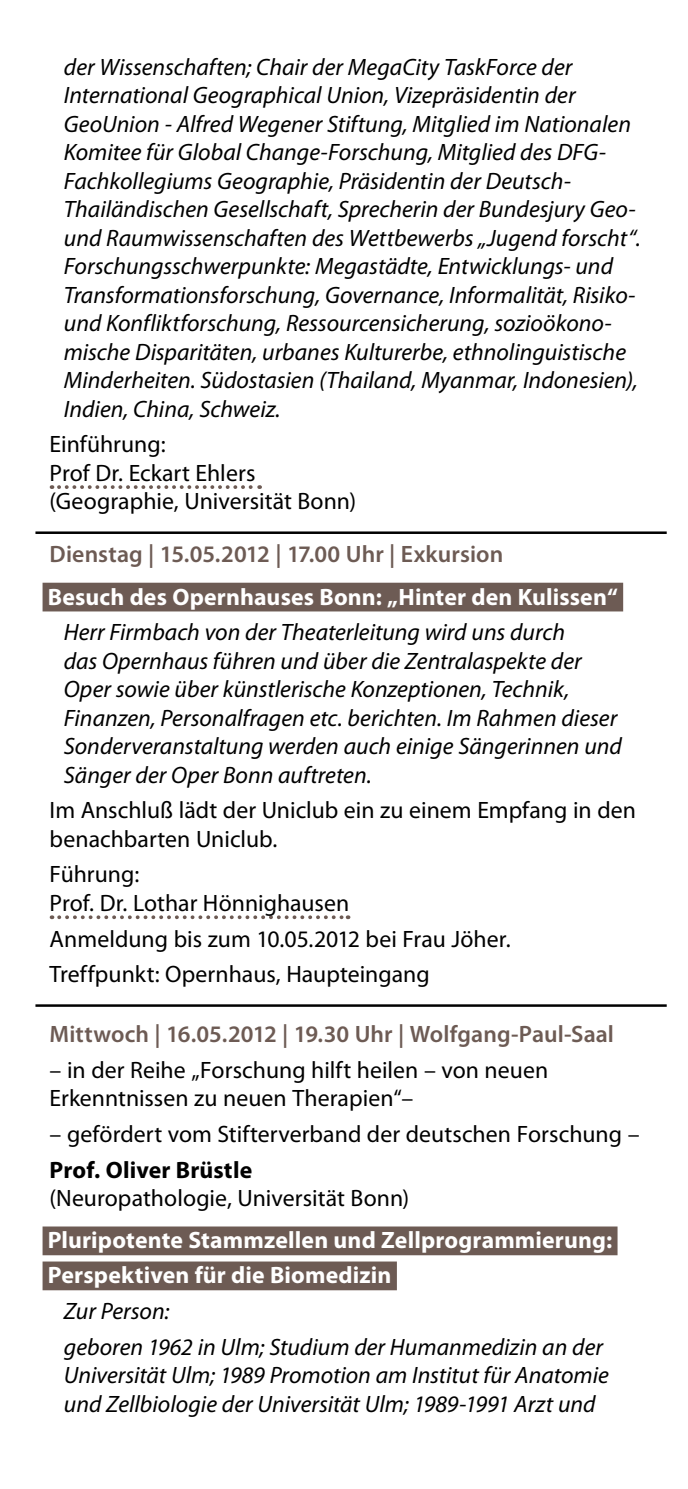
<style>
.page{position:relative;width:688px;height:1489px;background:#fff}
.page>*{position:absolute;margin:0;border:0;box-sizing:border-box;transform-origin:0 0}
.t1{font:italic 23.75px/28.5px "Myriad Pro";color:#000}
.t2{font:23.75px/28.5px "Myriad Pro";letter-spacing:.005em;color:#000}
.t3{font:700 23.75px/35px "Myriad Pro";letter-spacing:.005em;color:#fff}
.t4{font:600 23.75px "Myriad Pro";color:#6d5b54}
.t5{font:700 23.75px "Myriad Pro";letter-spacing:.005em;color:#000}
</style>
<div class="page">
<svg style="left:59px;top:485px;width:201px;height:4px"></svg>
<hr style="left:35px;top:531px;width:631px;height:3px;background:#000">
<div style="left:43px;top:582px;width:580px;height:29px;background:#6d5b54"></div>
<svg style="left:59px;top:915px;width:289px;height:4px"></svg>
<hr style="left:35px;top:1004px;width:631px;height:2px;background:#000">
<div style="left:43px;top:1226px;width:574px;height:29px;background:#6d5b54"></div>
<div style="left:43px;top:1261px;width:354px;height:29px;background:#6d5b54"></div>
<p class="t1" style="left:64px;top:52px;width:578px">der Wissenschaften; Chair der MegaCity TaskForce der International Geographical Union, Vizepräsidentin der GeoUnion - Alfred Wegener Stiftung, Mitglied im Nationalen Komitee für Global Change-Forschung, Mitglied des DFG-Fachkollegiums Geographie, Präsidentin der Deutsch-Thailändischen Gesellschaft, Sprecherin der Bundesjury Geo&shy;und Raumwissenschaften des Wettbewerbs „Jugend forscht“.<br>Forschungsschwerpunkte: Megastädte, Entwicklungs- und Transformationsforschung, Governance, Informalität, Risiko&shy;und Konfliktforschung, Ressourcensicherung, sozioökono&shy;mische Disparitäten, urbanes Kulturerbe, ethnolinguistische Minderheiten. Südostasien (Thailand, Myanmar, Indonesien), Indien, China, Schweiz.</p>
<p class="t2" style="left:50px;top:429px;width:308px">Einführung:<br>Prof Dr. Eckart Ehlers (Geographie, Universität Bonn)</p>
<p class="t4" style="left:50px;top:539px;width:455px">Dienstag | 15.05.2012 | 17.00 Uhr | Exkursion</p>
<p class="t3" style="left:48px;top:578px;width:571px">Besuch des Opernhauses Bonn: „Hinter den Kulissen“</p>
<p class="t1" style="left:64px;top:617px;width:559px">Herr Firmbach von der Theaterleitung wird uns durch<br>das Opernhaus führen und über die Zentralaspekte der Oper sowie über künstlerische Konzeptionen, Technik, Finanzen, Personalfragen etc. berichten. Im Rahmen dieser Sonderveranstaltung werden auch einige Sängerinnen und Sänger der Oper Bonn auftreten.</p>
<p class="t2" style="left:50px;top:795px;width:587px">Im Anschluß lädt der Uniclub ein zu einem Empfang in den benachbarten Uniclub.</p>
<p class="t2" style="left:50px;top:859px;width:301px">Führung:<br>Prof. Dr. Lothar Hönnighausen</p>
<p class="t2" style="left:50px;top:920px;width:462px;line-height:35.5px">Anmeldung bis zum 10.05.2012 bei Frau Jöher.<br>Treffpunkt: Opernhaus, Haupteingang</p>
<p class="t4" style="left:50px;top:1019px;width:565px">Mittwoch | 16.05.2012 | 19.30 Uhr | Wolfgang-Paul-Saal</p>
<p class="t2" style="left:50px;top:1055px;width:500px">– in der Reihe „Forschung hilft heilen – von neuen<br>Erkenntnissen zu neuen Therapien“–</p>
<p class="t2" style="left:50px;top:1119px;width:591px">– gefördert vom Stifterverband der deutschen Forschung –</p>
<p class="t5" style="left:50px;top:1154px;width:204px">Prof. Oliver Brüstle</p>
<p class="t2" style="left:50px;top:1183px;width:361px">(Neuropathologie, Universität Bonn)</p>
<p class="t3" style="left:48px;top:1221px;width:565px">Pluripotente Stammzellen und Zellprogrammierung:<br>Perspektiven für die Biomedizin</p>
<p class="t1" style="left:64px;top:1292px;width:540px;line-height:35.5px">Zur Person:<br>geboren 1962 in Ulm; Studium der Humanmedizin an der</p>
<p class="t1" style="left:64px;top:1360px;width:546px">Universität Ulm; 1989 Promotion am Institut für Anatomie und Zellbiologie der Universität Ulm; 1989-1991 Arzt und</p>
</div>
